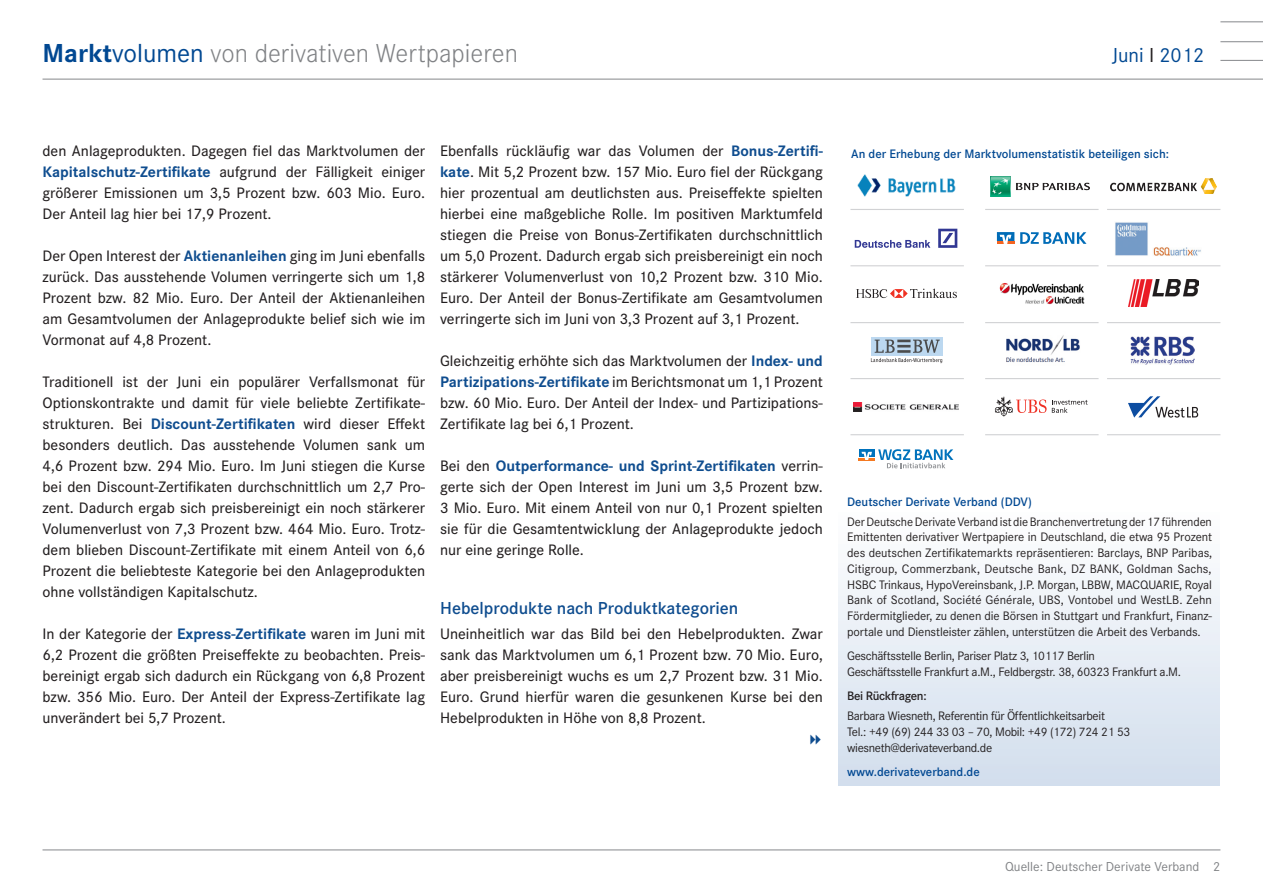
<style>
.page{position:relative;width:1263px;height:893px;background:#fff}
.page>*{position:absolute;margin:0;border:0;box-sizing:border-box;transform-origin:0 0}
.t1{font:300 27px "Corporate S";color:#808285}
.t2{font:21px "Corporate S";color:#014892}
.subhead-blau{font:600 18px "Corporate S";color:#0f4d8f}
.Fließtext{font:500 15.75px/21px "Corporate S";color:#231f20;text-align:justify}
.Seitenzahl{font:13.5px "Corporate S";color:#808285}
.Copy{font:12.75px/15.8px "Corporate S";letter-spacing:-.025em;color:#231f20}
.BU{font:600 12.75px "Corporate S";color:#014892}
.Copy-2{font:600 12.75px "Corporate S";color:#014892}
.Copy-3{font:600 12.75px "Corporate S";letter-spacing:-.025em;color:#231f20}
.s1{font-weight:700;color:#014892}
.s2{font-weight:400;color:#014892}
.s3{color:#231f20}
.s4{font-weight:700;color:#0f4d8f}
</style>
<div class="page">
<hr style="left:1220px;top:60px;width:43px;height:1px;background:#939598">
<hr style="left:1220px;top:21px;width:43px;height:1px;background:#939598">
<hr style="left:1220px;top:41px;width:43px;height:1px;background:#939598">
<hr style="left:43px;top:79px;width:1220px;height:1px;background:#939598">
<hr style="left:43px;top:849px;width:1177px;height:1px;background:#939598">
<img style="left:1007px;top:335px;width:73px;height:28px">
<div style="left:838px;top:490px;width:382px;height:296px;background:linear-gradient(to bottom,#fff,#d2deed)"></div>
<hr style="left:850px;top:209px;width:114px;height:1px;background:#d1d2d4">
<hr style="left:985px;top:209px;width:113px;height:1px;background:#d1d2d4">
<hr style="left:1107px;top:209px;width:113px;height:1px;background:#d1d2d4">
<hr style="left:850px;top:265px;width:114px;height:1px;background:#d1d2d4">
<hr style="left:985px;top:265px;width:113px;height:1px;background:#d1d2d4">
<hr style="left:1107px;top:265px;width:113px;height:1px;background:#d1d2d4">
<hr style="left:850px;top:322px;width:114px;height:1px;background:#d1d2d4">
<hr style="left:985px;top:322px;width:113px;height:1px;background:#d1d2d4">
<hr style="left:1107px;top:322px;width:113px;height:1px;background:#d1d2d4">
<hr style="left:850px;top:378px;width:114px;height:1px;background:#d1d2d4">
<hr style="left:985px;top:378px;width:113px;height:1px;background:#d1d2d4">
<hr style="left:1107px;top:378px;width:113px;height:1px;background:#d1d2d4">
<hr style="left:850px;top:434px;width:114px;height:1px;background:#d1d2d4">
<hr style="left:985px;top:434px;width:113px;height:1px;background:#d1d2d4">
<hr style="left:1107px;top:434px;width:113px;height:1px;background:#d1d2d4">
<svg style="left:1128px;top:396px;width:70px;height:22px"></svg>
<hr style="left:859px;top:458px;width:16px;height:3px;background:#f47921">
<svg style="left:859px;top:449px;width:16px;height:8px"></svg>
<svg style="left:861px;top:452px;width:11px;height:8px"></svg>
<svg style="left:878px;top:449px;width:75px;height:19px"></svg>
<svg style="left:938px;top:229px;width:19px;height:19px"></svg>
<svg style="left:855px;top:240px;width:75px;height:8px"></svg>
<svg style="left:1020px;top:232px;width:66px;height:12px"></svg>
<svg style="left:997px;top:232px;width:17px;height:12px"></svg>
<img style="left:1110px;top:179px;width:106px;height:14px">
<svg style="left:856px;top:289px;width:101px;height:9px"></svg>
<img style="left:1115px;top:222px;width:86px;height:34px">
<svg style="left:995px;top:397px;width:51px;height:19px"></svg>
<svg style="left:1052px;top:400px;width:35px;height:13px"></svg>
<img style="left:854px;top:402px;width:105px;height:9px">
<svg style="left:871px;top:337px;width:71px;height:3px"></svg>
<svg style="left:871px;top:340px;width:71px;height:23px"></svg>
<img style="left:1129px;top:280px;width:69px;height:26px">
<img style="left:858px;top:174px;width:98px;height:23px">
<img style="left:990px;top:176px;width:99px;height:21px">
<img style="left:999px;top:283px;width:86px;height:22px">
<img style="left:1130px;top:336px;width:65px;height:28px">
<p class="t1" style="left:43px;top:38px;width:477px"><span class="s1">Markt</span><span class="s2">volumen</span> von derivativen Wertpapieren</p>
<p class="t2" style="left:1112px;top:43px;width:94px">Juni <span class="s3">I</span> 2012</p>
<p class="Fließtext" style="left:43px;top:140px;width:384px">den Anlageprodukten. Dagegen fiel das Marktvolumen der <span class="s4">Kapitalschutz-Zertifikate</span> aufgrund der Fälligkeit einiger größerer Emissionen um 3,5 Prozent bzw. 603 Mio. Euro.<br>Der Anteil lag hier bei 17,9 Prozent.</p>
<p class="Fließtext" style="left:43px;top:245px;width:384px">Der Open Interest der <span class="s4">Aktienanleihen</span> ging im Juni ebenfalls zurück. Das ausstehende Volumen verringerte sich um 1,8<br>Prozent bzw. 82 Mio. Euro. Der Anteil der Aktienanleihen am Gesamtvolumen der Anlageprodukte belief sich wie im Vormonat auf 4,8 Prozent.</p>
<p class="Fließtext" style="left:43px;top:371px;width:384px">Traditionell ist der Juni ein populärer Verfallsmonat für Optionskontrakte und damit für viele beliebte Zertifikate&shy;strukturen. Bei <span class="s4">Discount-Zertifikaten</span> wird dieser Effekt besonders deutlich. Das ausstehende Volumen sank um 4,6 Prozent bzw. 294 Mio. Euro. Im Juni stiegen die Kurse bei den Discount-Zertifikaten durchschnittlich um 2,7 Pro&shy;zent. Dadurch ergab sich preisbereinigt ein noch stärkerer Volumenverlust von 7,3 Prozent bzw. 464 Mio. Euro. Trotz&shy;dem blieben Discount-Zertifikate mit einem Anteil von 6,6<br>Prozent die beliebteste Kategorie bei den Anlageprodukten ohne vollständigen Kapitalschutz.</p>
<p class="Fließtext" style="left:43px;top:623px;width:384px">In der Kategorie der <span class="s4">Express-Zertifikate</span> waren im Juni mit 6,2 Prozent die größten Preiseffekte zu beobachten. Preis&shy;bereinigt ergab sich dadurch ein Rückgang von 6,8 Prozent bzw. 356 Mio. Euro. Der Anteil der Express-Zertifikate lag unverändert bei 5,7 Prozent.</p>
<p class="Fließtext" style="left:440px;top:140px;width:384px">Ebenfalls rückläufig war das Volumen der <span class="s4">Bonus-Zertifi&shy;kate</span>. Mit 5,2 Prozent bzw. 157 Mio. Euro fiel der Rückgang hier prozentual am deutlichsten aus. Preiseffekte spielten hierbei eine maßgebliche Rolle. Im positiven Marktumfeld stiegen die Preise von Bonus-Zertifikaten durchschnittlich um 5,0 Prozent. Dadurch ergab sich preisbereinigt ein noch stärkerer Volumenverlust von 10,2 Prozent bzw. 310 Mio.<br>Euro. Der Anteil der Bonus-Zertifikate am Gesamtvolumen verringerte sich im Juni von 3,3 Prozent auf 3,1 Prozent.</p>
<p class="Fließtext" style="left:440px;top:350px;width:384px">Gleichzeitig erhöhte sich das Marktvolumen der <span class="s4">Index- und Partizipations-Zertifikate</span> im Berichtsmonat um 1,1 Prozent bzw. 60 Mio. Euro. Der Anteil der Index- und Partizipations-Zertifikate lag bei 6,1 Prozent.</p>
<p class="Fließtext" style="left:440px;top:455px;width:384px">Bei den <span class="s4">Outperformance- und Sprint-Zertifikaten</span> verrin&shy;gerte sich der Open Interest im Juni um 3,5 Prozent bzw.<br>3 Mio. Euro. Mit einem Anteil von nur 0,1 Prozent spielten sie für die Gesamtentwicklung der Anlageprodukte jedoch nur eine geringe Rolle.</p>
<p class="subhead-blau" style="left:440px;top:597px;width:300px">Hebelprodukte nach Produktkategorien</p>
<p class="Fließtext" style="left:440px;top:623px;width:384px">Uneinheitlich war das Bild bei den Hebelprodukten. Zwar sank das Marktvolumen um 6,1 Prozent bzw. 70 Mio. Euro, aber preisbereinigt wuchs es um 2,7 Prozent bzw. 31 Mio.<br>Euro. Grund hierfür waren die gesunkenen Kurse bei den Hebelprodukten in Höhe von 8,8 Prozent.</p>
<p class="BU" style="left:851px;top:147px;width:319px">An der Erhebung der Marktvolumenstatistik beteiligen sich:</p>
<p class="Copy-2" style="left:847px;top:494px;width:186px">Deutscher Derivate Verband (DDV)</p>
<p class="Copy" style="left:847px;top:513px;width:367px;text-align:justify">Der Deutsche Derivate Verband ist die Branchenvertretung der 17 führenden Emittenten derivativer Wertpapiere in Deutschland, die etwa 95 Prozent des deutschen Zertifikatemarkts repräsentieren: Barclays, BNP Paribas, Citigroup, Commerzbank, Deutsche Bank, DZ BANK, Goldman Sachs, HSBC Trinkaus, HypoVereinsbank, J.P. Morgan, LBBW, MACQUARIE, Royal Bank of Scotland, Société Générale, UBS, Vontobel und WestLB. Zehn Fördermitglieder, zu denen die Börsen in Stuttgart und Frankfurt, Finanz&shy;portale und Dienstleister zählen, unterstützen die Arbeit des Verbands.</p>
<p class="Copy" style="left:847px;top:648px;width:335px">Geschäftsstelle Berlin, Pariser Platz 3, 10117 Berlin<br>Geschäftsstelle Frankfurt a.M., Feldbergstr. 38, 60323 Frankfurt a.M.</p>
<p class="Copy-3" style="left:847px;top:688px;width:81px">Bei Rückfragen:</p>
<p class="Copy" style="left:847px;top:708px;width:285px">Barbara Wiesneth, Referentin für Öffentlichkeitsarbeit<br>Tel.: +49 (69) 244 33 03 – 70, Mobil: +49 (172) 724 21 53 wiesneth@derivateverband.de</p>
<p class="Copy-2" style="left:847px;top:764px;width:134px">www.derivateverband.de</p>
<p class="Seitenzahl" style="left:1005px;top:859px;width:217px">Quelle: Deutscher Derivate Verband 2</p>
</div>
